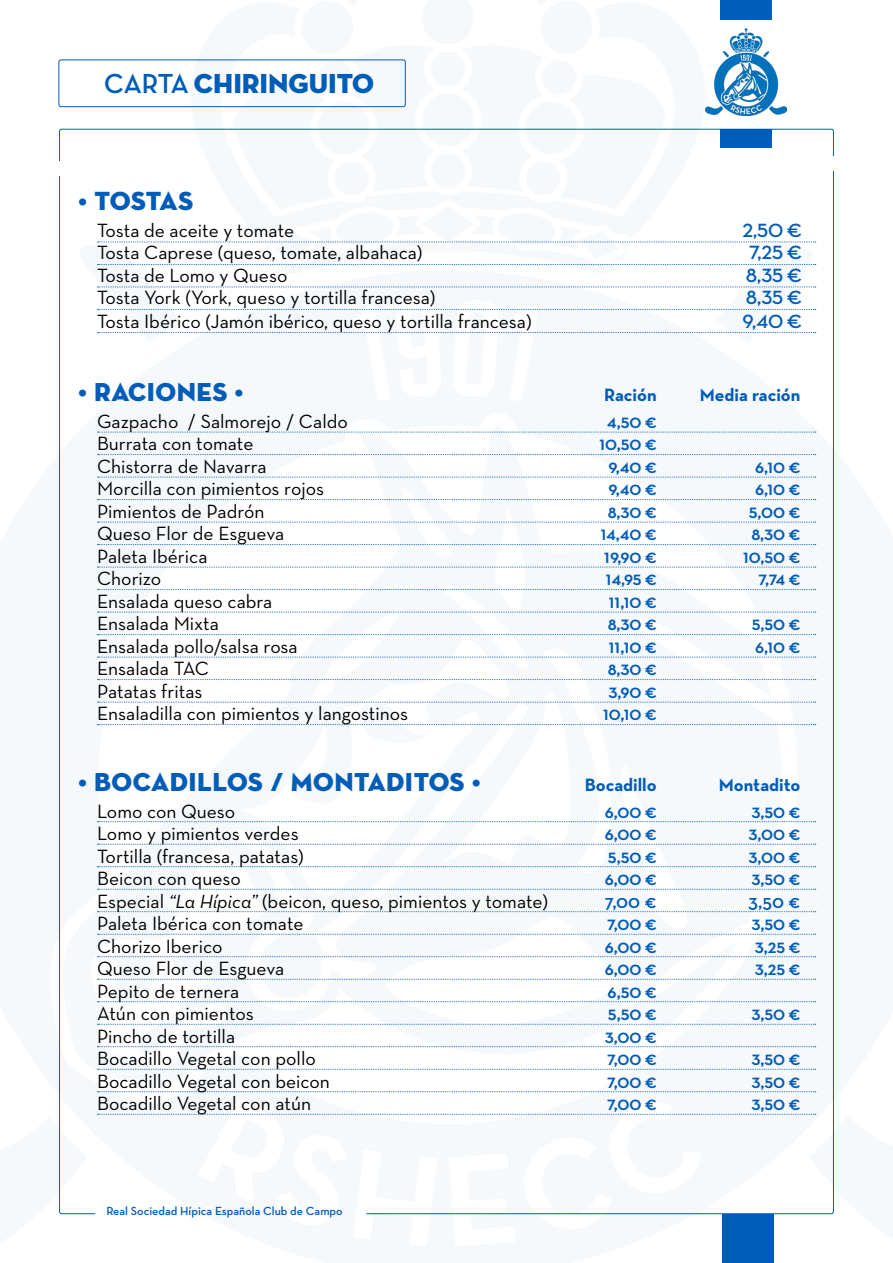
<style>
.page{position:relative;width:893px;height:1263px;background:#fff}
.page>*{position:absolute;margin:0;border:0;box-sizing:border-box;transform-origin:0 0}
.t1{font:28.05px "Neutra Disp Titling";color:#005cb9}
.t2{font:26.7px "Neutra Disp Titling";letter-spacing:-.005em;color:#005cb9}
.t3{font:26.4px "Neutra Disp Titling";letter-spacing:.02em;color:#005cb9}
.t4{font:19.5px "Neutra Text";color:#000}
.t5{font:700 19.5px "Neutra Disp";color:#005cb9}
.t6{font:600 19.5px "Neutra Text";color:#005cb9}
.t7{font:700 18.15px "Neutra Text";color:#005cb9}
.t8{font:600 12px "Neutra Text";color:#005cb9}
.s1{font-family:"Neutra Disp";font-weight:700}
.s2{font-style:italic}
</style>
<div class="page">
<img style="left:58px;top:19px;width:776px;height:1196px">
<div style="left:59px;top:60px;width:347px;height:47px;border:1px solid #005cb9;border-radius:2px"></div>
<img style="left:706px;top:28px;width:80px;height:88px">
<div style="left:720px;top:129px;width:52px;height:19px;background:#005cb9"></div>
<div style="left:720px;top:0;width:52px;height:19px;background:#005cb9"></div>
<div style="left:722px;top:1214px;width:52px;height:49px;background:#005cb9"></div>
<svg style="left:98px;top:242px;width:718px;height:1px"></svg>
<svg style="left:98px;top:264px;width:718px;height:1px"></svg>
<svg style="left:98px;top:287px;width:718px;height:1px"></svg>
<svg style="left:98px;top:309px;width:718px;height:1px"></svg>
<svg style="left:98px;top:332px;width:718px;height:1px"></svg>
<svg style="left:98px;top:432px;width:718px;height:1px"></svg>
<svg style="left:98px;top:454px;width:718px;height:1px"></svg>
<svg style="left:98px;top:477px;width:718px;height:1px"></svg>
<svg style="left:98px;top:499px;width:718px;height:1px"></svg>
<svg style="left:98px;top:522px;width:718px;height:1px"></svg>
<svg style="left:98px;top:544px;width:718px;height:1px"></svg>
<svg style="left:98px;top:567px;width:718px;height:1px"></svg>
<svg style="left:98px;top:589px;width:718px;height:1px"></svg>
<svg style="left:98px;top:612px;width:718px;height:1px"></svg>
<svg style="left:98px;top:634px;width:718px;height:1px"></svg>
<svg style="left:98px;top:657px;width:718px;height:1px"></svg>
<svg style="left:98px;top:679px;width:718px;height:1px"></svg>
<svg style="left:98px;top:702px;width:718px;height:1px"></svg>
<svg style="left:98px;top:724px;width:718px;height:1px"></svg>
<svg style="left:98px;top:821px;width:718px;height:1px"></svg>
<svg style="left:98px;top:844px;width:718px;height:1px"></svg>
<svg style="left:98px;top:866px;width:718px;height:1px"></svg>
<svg style="left:98px;top:889px;width:718px;height:1px"></svg>
<svg style="left:98px;top:911px;width:718px;height:1px"></svg>
<svg style="left:98px;top:934px;width:718px;height:1px"></svg>
<svg style="left:98px;top:956px;width:718px;height:1px"></svg>
<svg style="left:98px;top:979px;width:718px;height:1px"></svg>
<svg style="left:98px;top:1001px;width:718px;height:1px"></svg>
<svg style="left:98px;top:1024px;width:718px;height:1px"></svg>
<svg style="left:98px;top:1046px;width:718px;height:1px"></svg>
<svg style="left:98px;top:1069px;width:718px;height:1px"></svg>
<svg style="left:98px;top:1091px;width:718px;height:1px"></svg>
<svg style="left:98px;top:1114px;width:718px;height:1px"></svg>
<div style="left:29px;top:144px;width:62px;height:14px;background:#fff"></div>
<div style="left:801px;top:139px;width:62px;height:14px;background:#fff"></div>
<div style="left:29px;top:161px;width:62px;height:15px;background:#fff"></div>
<div style="left:801px;top:156px;width:62px;height:14px;background:#fff"></div>
<p class="t1" style="left:104px;top:66px;width:271px"><span class="s1">CARTA</span> CHIRINGUITO</p>
<p class="t2" style="left:78px;top:184px;width:116px">• TOSTAS</p>
<p class="t4" style="left:97px;top:218px;width:199px">Tosta de aceite y tomate</p>
<p class="t5" style="left:742px;top:219px;width:61px">2,50 €</p>
<p class="t4" style="left:97px;top:241px;width:327px">Tosta Caprese (queso, tomate, albahaca)</p>
<p class="t5" style="left:749px;top:242px;width:54px">7,25 €</p>
<p class="t4" style="left:97px;top:263px;width:192px">Tosta de Lomo y Queso</p>
<p class="t5" style="left:746px;top:264px;width:58px">8,35 €</p>
<p class="t4" style="left:97px;top:286px;width:340px">Tosta York (York, queso y tortilla francesa)</p>
<p class="t5" style="left:746px;top:287px;width:58px">8,35 €</p>
<p class="t4" style="left:97px;top:309px;width:436px">Tosta Ibérico (Jamón ibérico, queso y tortilla francesa)</p>
<p class="t5" style="left:742px;top:310px;width:61px">9,40 €</p>
<p class="t3" style="left:78px;top:376px;width:166px">• RACIONES •</p>
<p class="t7" style="left:604px;top:384px;width:54px">Ración</p>
<p class="t7" style="left:700px;top:384px;width:102px">Media ración</p>
<p class="t4" style="left:97px;top:409px;width:252px">Gazpacho / Salmorejo / Caldo</p>
<p class="t5" style="left:607px;top:410px;width:51px">4,50 €</p>
<p class="t4" style="left:97px;top:432px;width:158px">Burrata con tomate</p>
<p class="t5" style="left:599px;top:433px;width:59px">10,50 €</p>
<p class="t4" style="left:97px;top:454px;width:171px">Chistorra de Navarra</p>
<p class="t5" style="left:608px;top:455px;width:50px">9,40 €</p>
<p class="t5" style="left:755px;top:455px;width:47px">6,10 €</p>
<p class="t4" style="left:97px;top:477px;width:228px">Morcilla con pimientos rojos</p>
<p class="t5" style="left:608px;top:478px;width:50px">9,40 €</p>
<p class="t5" style="left:755px;top:478px;width:47px">6,10 €</p>
<p class="t4" style="left:97px;top:499px;width:169px">Pimientos de Padrón</p>
<p class="t5" style="left:608px;top:500px;width:51px">8,30 €</p>
<p class="t5" style="left:749px;top:500px;width:53px">5,00 €</p>
<p class="t4" style="left:97px;top:522px;width:189px">Queso Flor de Esgueva</p>
<p class="t5" style="left:601px;top:523px;width:57px">14,40 €</p>
<p class="t5" style="left:751px;top:523px;width:51px">8,30 €</p>
<p class="t4" style="left:97px;top:544px;width:112px">Paleta Ibérica</p>
<p class="t5" style="left:604px;top:545px;width:54px">19,90 €</p>
<p class="t5" style="left:743px;top:545px;width:59px">10,50 €</p>
<p class="t4" style="left:97px;top:567px;width:66px">Chorizo</p>
<p class="t5" style="left:606px;top:568px;width:52px">14,95 €</p>
<p class="t5" style="left:758px;top:568px;width:43px">7,74 €</p>
<p class="t4" style="left:97px;top:589px;width:177px">Ensalada queso cabra</p>
<p class="t5" style="left:609px;top:590px;width:49px">11,10 €</p>
<p class="t4" style="left:97px;top:612px;width:123px">Ensalada Mixta</p>
<p class="t5" style="left:608px;top:613px;width:51px">8,30 €</p>
<p class="t5" style="left:752px;top:613px;width:50px">5,50 €</p>
<p class="t4" style="left:97px;top:634px;width:202px">Ensalada pollo/salsa rosa</p>
<p class="t5" style="left:609px;top:635px;width:49px">11,10 €</p>
<p class="t5" style="left:755px;top:635px;width:47px">6,10 €</p>
<p class="t4" style="left:97px;top:657px;width:113px">Ensalada TAC</p>
<p class="t5" style="left:608px;top:658px;width:51px">8,30 €</p>
<p class="t4" style="left:97px;top:679px;width:107px">Patatas fritas</p>
<p class="t5" style="left:608px;top:680px;width:50px">3,90 €</p>
<p class="t4" style="left:97px;top:702px;width:312px">Ensaladilla con pimientos y langostinos</p>
<p class="t5" style="left:603px;top:703px;width:55px">10,10 €</p>
<p class="t3" style="left:78px;top:765px;width:403px">• BOCADILLOS / MONTADITOS •</p>
<p class="t7" style="left:585px;top:773px;width:73px">Bocadillo</p>
<p class="t7" style="left:719px;top:773px;width:83px">Montadito</p>
<p class="t4" style="left:97px;top:799px;width:140px">Lomo con Queso</p>
<p class="t5" style="left:605px;top:800px;width:53px">6,00 €</p>
<p class="t5" style="left:751px;top:800px;width:51px">3,50 €</p>
<p class="t4" style="left:97px;top:822px;width:203px">Lomo y pimientos verdes</p>
<p class="t5" style="left:605px;top:822px;width:53px">6,00 €</p>
<p class="t5" style="left:748px;top:822px;width:53px">3,00 €</p>
<p class="t4" style="left:97px;top:844px;width:208px">Tortilla (francesa, patatas)</p>
<p class="t5" style="left:608px;top:845px;width:50px">5,50 €</p>
<p class="t5" style="left:748px;top:845px;width:53px">3,00 €</p>
<p class="t4" style="left:97px;top:867px;width:145px">Beicon con queso</p>
<p class="t5" style="left:605px;top:867px;width:53px">6,00 €</p>
<p class="t5" style="left:751px;top:867px;width:51px">3,50 €</p>
<p class="t4" style="left:97px;top:889px;width:452px">Especial <span class="s2">“La Hípica”</span> (beicon, queso, pimientos y tomate)</p>
<p class="t6" style="left:605px;top:889px;width:53px">7,00 €</p>
<p class="t6" style="left:748px;top:889px;width:54px">3,50 €</p>
<p class="t4" style="left:97px;top:912px;width:208px">Paleta Ibérica con tomate</p>
<p class="t5" style="left:607px;top:912px;width:51px">7,00 €</p>
<p class="t5" style="left:751px;top:912px;width:51px">3,50 €</p>
<p class="t4" style="left:97px;top:934px;width:127px">Chorizo Iberico</p>
<p class="t5" style="left:605px;top:935px;width:53px">6,00 €</p>
<p class="t5" style="left:755px;top:935px;width:47px">3,25 €</p>
<p class="t4" style="left:97px;top:957px;width:189px">Queso Flor de Esgueva</p>
<p class="t5" style="left:605px;top:957px;width:53px">6,00 €</p>
<p class="t5" style="left:755px;top:957px;width:47px">3,25 €</p>
<p class="t4" style="left:97px;top:979px;width:144px">Pepito de ternera</p>
<p class="t5" style="left:608px;top:980px;width:51px">6,50 €</p>
<p class="t4" style="left:97px;top:1002px;width:158px">Atún con pimientos</p>
<p class="t5" style="left:608px;top:1002px;width:50px">5,50 €</p>
<p class="t5" style="left:751px;top:1002px;width:51px">3,50 €</p>
<p class="t4" style="left:97px;top:1024px;width:140px">Pincho de tortilla</p>
<p class="t5" style="left:605px;top:1025px;width:53px">3,00 €</p>
<p class="t4" style="left:97px;top:1047px;width:220px">Bocadillo Vegetal con pollo</p>
<p class="t5" style="left:607px;top:1047px;width:51px">7,00 €</p>
<p class="t5" style="left:751px;top:1047px;width:51px">3,50 €</p>
<p class="t4" style="left:97px;top:1069px;width:234px">Bocadillo Vegetal con beicon</p>
<p class="t5" style="left:607px;top:1070px;width:51px">7,00 €</p>
<p class="t5" style="left:751px;top:1070px;width:51px">3,50 €</p>
<p class="t4" style="left:97px;top:1092px;width:215px">Bocadillo Vegetal con atún</p>
<p class="t5" style="left:607px;top:1092px;width:51px">7,00 €</p>
<p class="t5" style="left:751px;top:1092px;width:51px">3,50 €</p>
<p class="t8" style="left:106px;top:1204px;width:238px">Real Sociedad Hípica Española Club de Campo</p>
</div>
